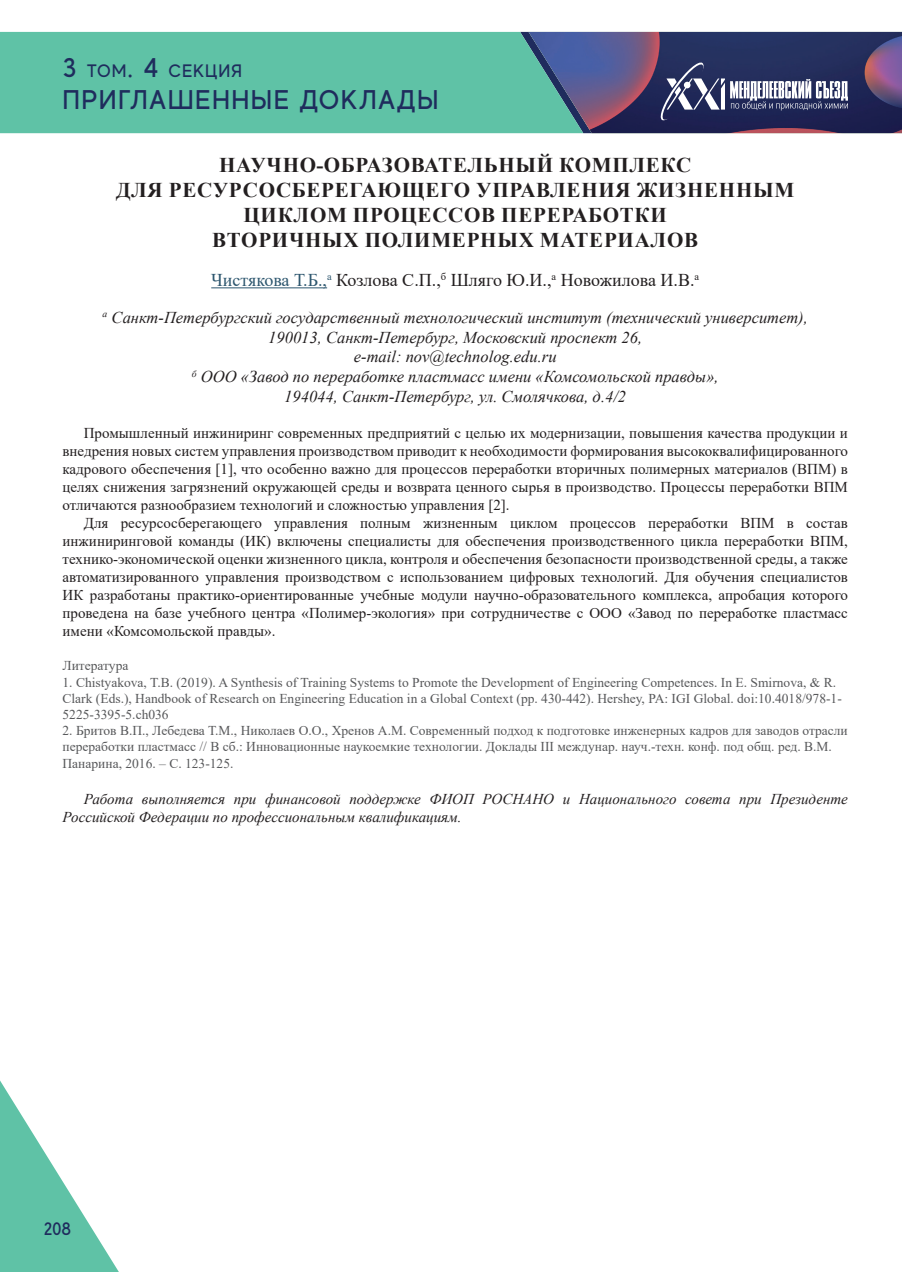
<style>
.page{position:relative;width:902px;height:1272px;background:#fff}
.page>*{position:absolute;margin:0;border:0;box-sizing:border-box;transform-origin:0 0}
.t1{font:500 27px "MADE Evolve Sans";letter-spacing:.05em;color:#1f2c5d}
.t2{font:700 21px/25.2px "Times New Roman";letter-spacing:.035em;color:#231f20;text-align:center}
.t3{font:18px "Times New Roman";color:#231f20}
.t4{font:500 18px "MADE Evolve Sans";letter-spacing:.05em;color:#1f2c5d}
.t5{font:italic 16.5px/19.8px "Times New Roman";color:#231f20;text-align:center}
.t6{font:15px/18px "Times New Roman";color:#231f20;text-align:justify}
.t7{font:italic 15px/18px "Times New Roman";color:#231f20}
.t8{font:13.5px/16.2px "Times New Roman";color:#57585a}
.s1{font-size:27px}
.s2{color:#2e576f}
</style>
<div class="page">
<div style="left:0;top:32px;width:520px;height:101px;background:#5fc2a6"></div>
<svg style="left:0;top:1080px;width:118px;height:191px"></svg>
<svg style="left:520px;top:32px;width:382px;height:101px;background:#4a5177"></svg>
<hr style="left:211px;top:287px;width:116px;height:1px;background:#2e576f">
<p class="t4" style="left:63px;top:59px;width:181px"><span class="s1">3</span> ТОМ<span class="s1">. 4</span> СЕКЦИЯ</p>
<h1 class="t1" style="left:63px;top:83px;width:377px">ПРИГЛАШЕННЫЕ ДОКЛАДЫ</h1>
<h2 class="t2" style="left:116px;top:151px;width:679px">НАУЧНО-ОБРАЗОВАТЕЛЬНЫЙ КОМПЛЕКС<br>ДЛЯ РЕСУРСОСБЕРЕГАЮЩЕГО УПРАВЛЕНИЯ ЖИЗНЕННЫМ ЦИКЛОМ ПРОЦЕССОВ ПЕРЕРАБОТКИ<br>ВТОРИЧНЫХ ПОЛИМЕРНЫХ МАТЕРИАЛОВ</h2>
<p class="t3" style="left:211px;top:267px;width:489px"><span class="s2">Чистякова Т.Б.,</span><sup>а</sup> Козлова С.П.,<sup>б</sup> Шляго Ю.И.,<sup>а</sup> Новожилова И.В.<sup>а</sup></p>
<p class="t5" style="left:103px;top:307px;width:706px"><sup>а</sup> Санкт-Петербургский государственный технологический институт (технический университет), 190013, Санкт-Петербург, Московский проспект 26,<br>e-mail: nov@technolog.edu.ru<br><sup>б</sup> ООО «Завод по переработке пластмасс имени «Комсомольской правды»,<br>194044, Санкт-Петербург, ул. Смолячкова, д.4/2</p>
<p class="t6" style="left:63px;top:423px;width:786px;text-indent:21px">Промышленный инжиниринг современных предприятий с целью их модернизации, повышения качества продукции и внедрения новых систем управления производством приводит к необходимости формирования высококвалифицированного кадрового обеспечения [1], что особенно важно для процессов переработки вторичных полимерных материалов (ВПМ) в целях снижения загрязнений окружающей среды и возврата ценного сырья в производство. Процессы переработки ВПМ отличаются разнообразием технологий и сложностью управления [2].</p>
<p class="t6" style="left:63px;top:513px;width:786px;text-indent:21px">Для ресурсосберегающего управления полным жизненным циклом процессов переработки ВПМ в состав инжиниринговой команды (ИК) включены специалисты для обеспечения производственного цикла переработки ВПМ, технико-экономической оценки жизненного цикла, контроля и обеспечения безопасности производственной среды, а также автоматизированного управления производством с использованием цифровых технологий. Для обучения специалистов ИК разработаны практико-ориентированные учебные модули научно-образовательного комплекса, апробация которого проведена на базе учебного центра «Полимер-экология» при сотрудничестве с ООО «Завод по переработке пластмасс имени «Комсомольской правды».</p>
<p class="t8" style="left:63px;top:657px;width:67px">Литература</p>
<p class="t8" style="left:63px;top:673px;width:780px">1. Chistyakova, T.B. (2019). A Synthesis of Training Systems to Promote the Development of Engineering Competences. In E. Smirnova, &amp; R.<br>Clark (Eds.), Handbook of Research on Engineering Education in a Global Context (pp. 430-442). Hershey, PA: IGI Global. doi:10.4018/978-1-<br>5225-3395-5.ch036</p>
<p class="t8" style="left:63px;top:722px;width:786px">2. Бритов В.П., Лебедева Т.М., Николаев О.О., Хренов А.М. Современный подход к подготовке инженерных кадров для заводов отрасли переработки пластмасс // В сб.: Инновационные наукоемкие технологии. Доклады III междунар. науч.-техн. конф. под общ. ред. В.М.<br>Панарина, 2016. – С. 123-125.</p>
<p class="t7" style="left:63px;top:789px;width:786px;text-indent:21px">Работа выполняется при финансовой поддержке ФИОП РОСНАНО и Национального совета при Президенте<br>Российской Федерации по профессиональным квалификациям.</p>
<p class="t4" style="left:44px;top:1217px;width:29px">208</p>
</div>
